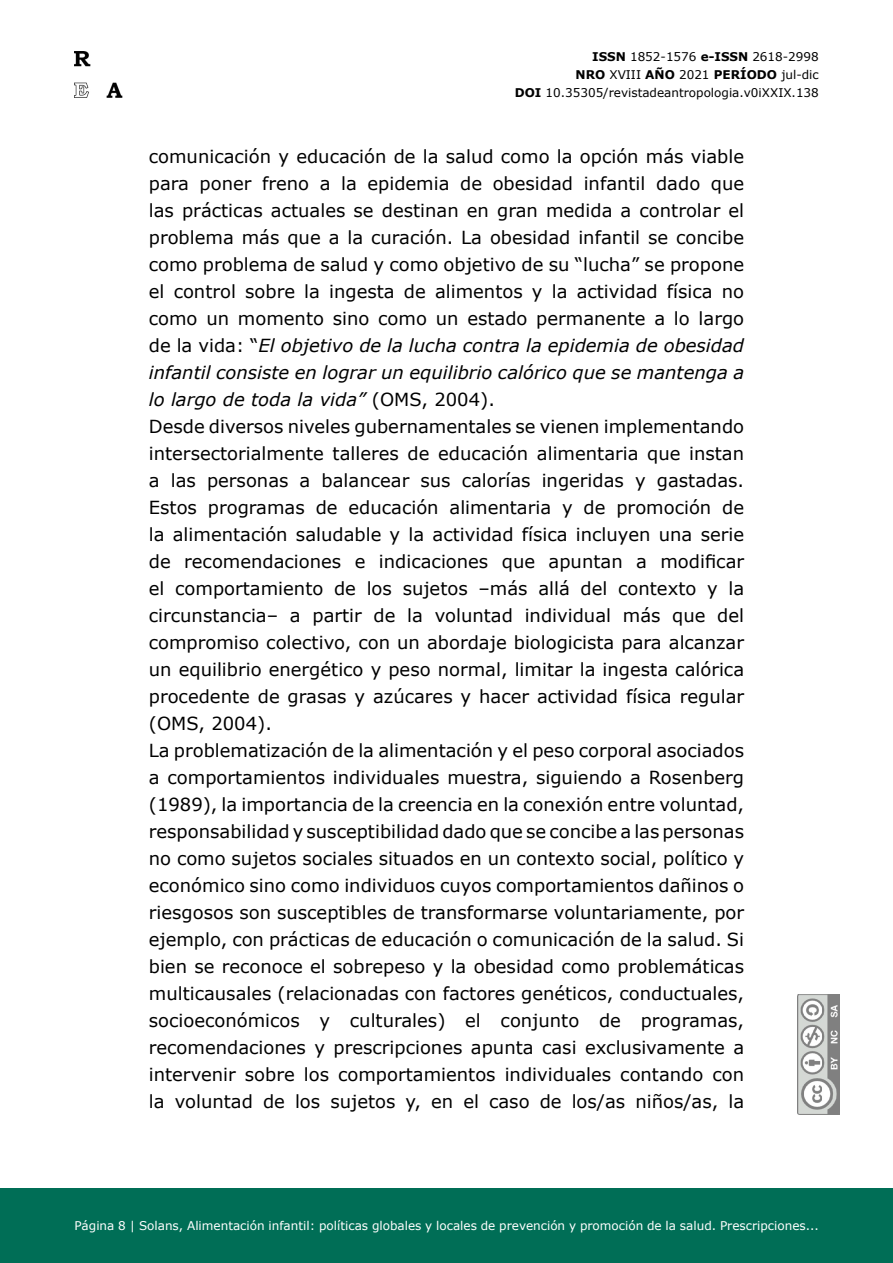
<style>
.page{position:relative;width:893px;height:1263px;background:#fff}
.page>*{position:absolute;margin:0;border:0;box-sizing:border-box;transform-origin:0 0}
.t1{font:18px/27px "Verdana";color:#000}
.t2{font:12px "Verdana";color:#fff}
.t3{font:12px/18px "Verdana";color:#000;text-align:right}
.s1{font-weight:700}
.s2{font-style:italic}
</style>
<div class="page">
<img style="left:798px;top:994px;width:42px;height:120px">
<div style="left:0;top:1188px;width:893px;height:75px;background:#006e56"></div>
<img style="left:74px;top:52px;width:49px;height:45px">
<p class="t3" style="left:515px;top:47px;width:306px"><span class="s1">ISSN</span> 1852-1576 <span class="s1">e-ISSN</span> 2618-2998<br><span class="s1">NRO</span> XVIII <span class="s1">AÑO</span> 2021 <span class="s1">PERÍODO</span> jul-dic<br><span class="s1">DOI</span> 10.35305/revistadeantropologia.v0iXXIX.138</p>
<p class="t1" style="left:149px;top:142px;width:597px">comunicación y educación de la salud como la opción más viable para poner freno a la epidemia de obesidad infantil dado que las prácticas actuales se destinan en gran medida a controlar el problema más que a la curación. La obesidad infantil se concibe como problema de salud y como objetivo de su “lucha” se propone el control sobre la ingesta de alimentos y la actividad física no como un momento sino como un estado permanente a lo largo de la vida: “<span class="s2">El objetivo de la lucha contra la epidemia de obesidad infantil consiste en lograr un equilibrio calórico que se mantenga a lo largo de toda la vida”</span> (OMS, 2004).<br>Desde diversos niveles gubernamentales se vienen implementando intersectorialmente talleres de educación alimentaria que instan a las personas a balancear sus calorías ingeridas y gastadas.<br>Estos programas de educación alimentaria y de promoción de la alimentación saludable y la actividad física incluyen una serie de recomendaciones e indicaciones que apuntan a modificar el comportamiento de los sujetos –más allá del contexto y la circunstancia– a partir de la voluntad individual más que del compromiso colectivo, con un abordaje biologicista para alcanzar un equilibrio energético y peso normal, limitar la ingesta calórica procedente de grasas y azúcares y hacer actividad física regular (OMS, 2004).<br>La problematización de la alimentación y el peso corporal asociados a comportamientos individuales muestra, siguiendo a Rosenberg (1989), la importancia de la creencia en la conexión entre voluntad, responsabilidad y susceptibilidad dado que se concibe a las personas no como sujetos sociales situados en un contexto social, político y económico sino como individuos cuyos comportamientos dañinos o riesgosos son susceptibles de transformarse voluntariamente, por ejemplo, con prácticas de educación o comunicación de la salud. Si bien se reconoce el sobrepeso y la obesidad como problemáticas multicausales (relacionadas con factores genéticos, conductuales, socioeconómicos y culturales) el conjunto de programas, recomendaciones y prescripciones apunta casi exclusivamente a intervenir sobre los comportamientos individuales contando con la voluntad de los sujetos y, en el caso de los/as niños/as, la</p>
<p class="t2" style="left:74px;top:1217px;width:746px">Página 8 | Solans, Alimentación infantil: políticas globales y locales de prevención y promoción de la salud. Prescripciones...</p>
</div>
